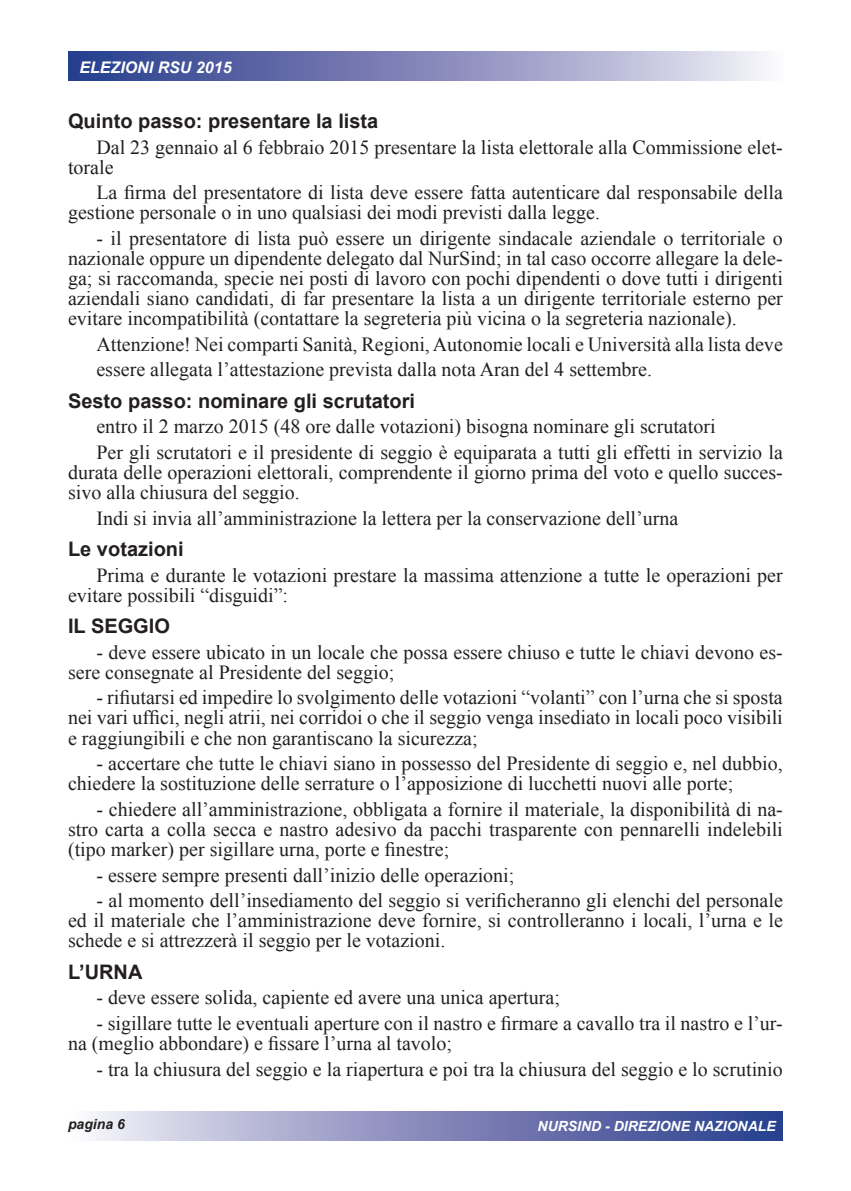
<style>
.page{position:relative;width:851px;height:1191px;background:#fff}
.page>*{position:absolute;margin:0;border:0;box-sizing:border-box;transform-origin:0 0}
.t1{font:20px/20px "Times New Roman";color:#231f20}
.t2{font:700 20px "Arial";color:#231f20}
.t3{font:italic 700 16px "Arial";color:#fff}
.t4{font:italic 700 14px "Arial";color:#fff}
.t5{font:italic 700 14px "Arial";color:#231f20}
</style>
<div class="page">
<svg style="left:94px;top:1111px;width:688px;height:29px;background:#878dbd"></svg>
<svg style="left:68px;top:51px;width:696px;height:29px;background:#858cbc"></svg>
<p class="t3" style="left:79px;top:57px;width:154px">ELEZIONI RSU 2015</p>
<p class="t2" style="left:68px;top:108px;width:312px">Quinto passo: presentare la lista</p>
<p class="t1" style="left:68px;top:137px;width:716px;text-indent:28px">Dal 23 gennaio al 6 febbraio 2015 presentare la lista elettorale alla Commissione elet&shy;torale</p>
<p class="t1" style="left:68px;top:182px;width:716px;text-indent:28px">La firma del presentatore di lista deve essere fatta autenticare dal responsabile della gestione personale o in uno qualsiasi dei modi previsti dalla legge.</p>
<p class="t1" style="left:68px;top:228px;width:716px;text-align:justify;text-indent:28px">- il presentatore di lista può essere un dirigente sindacale aziendale o territoriale o nazionale oppure un dipendente delegato dal NurSind; in tal caso occorre allegare la dele&shy;ga; si raccomanda, specie nei posti di lavoro con pochi dipendenti o dove tutti i dirigenti aziendali siano candidati, di far presentare la lista a un dirigente territoriale esterno per evitare incompatibilità (contattare la segreteria più vicina o la segreteria nazionale).</p>
<p class="t1" style="left:96px;top:331px;width:687px;line-height:25.6px">Attenzione! Nei comparti Sanità, Regioni, Autonomie locali e Università alla lista deve essere allegata l’attestazione prevista dalla nota Aran del 4 settembre.</p>
<p class="t2" style="left:68px;top:387px;width:348px">Sesto passo: nominare gli scrutatori</p>
<p class="t1" style="left:96px;top:413px;width:687px;line-height:25.6px">entro il 2 marzo 2015 (48 ore dalle votazioni) bisogna nominare gli scrutatori<br>Per gli scrutatori e il presidente di seggio è equiparata a tutti gli effetti in servizio la</p>
<p class="t1" style="left:68px;top:462px;width:716px">durata delle operazioni elettorali, comprendente il giorno prima del voto e quello succes&shy;sivo alla chiusura del seggio.</p>
<p class="t1" style="left:96px;top:508px;width:583px">Indi si invia all’amministrazione la lettera per la conservazione dell’urna</p>
<p class="t2" style="left:68px;top:536px;width:117px">Le votazioni</p>
<p class="t1" style="left:68px;top:565px;width:716px;text-indent:28px">Prima e durante le votazioni prestare la massima attenzione a tutte le operazioni per evitare possibili “disguidi”:</p>
<p class="t2" style="left:68px;top:613px;width:103px">IL SEGGIO</p>
<p class="t1" style="left:68px;top:642px;width:716px;text-indent:28px">- deve essere ubicato in un locale che possa essere chiuso e tutte le chiavi devono es&shy;sere consegnate al Presidente del seggio;</p>
<p class="t1" style="left:68px;top:687px;width:716px;text-align:justify;text-indent:28px">- rifiutarsi ed impedire lo svolgimento delle votazioni “volanti” con l’urna che si sposta nei vari uffici, negli atrii, nei corridoi o che il seggio venga insediato in locali poco visibili e raggiungibili e che non garantiscano la sicurezza;</p>
<p class="t1" style="left:68px;top:753px;width:716px;text-indent:28px">- accertare che tutte le chiavi siano in possesso del Presidente di seggio e, nel dubbio, chiedere la sostituzione delle serrature o l’apposizione di lucchetti nuovi alle porte;</p>
<p class="t1" style="left:68px;top:799px;width:716px;text-align:justify;text-indent:28px">- chiedere all’amministrazione, obbligata a fornire il materiale, la disponibilità di na&shy;stro carta a colla secca e nastro adesivo da pacchi trasparente con pennarelli indelebili (tipo marker) per sigillare urna, porte e finestre;</p>
<p class="t1" style="left:96px;top:864px;width:419px">- essere sempre presenti dall’inizio delle operazioni;</p>
<p class="t1" style="left:68px;top:890px;width:716px;text-align:justify;text-indent:28px">- al momento dell’insediamento del seggio si verificheranno gli elenchi del personale ed il materiale che l’amministrazione deve fornire, si controlleranno i locali, l’urna e le schede e si attrezzerà il seggio per le votazioni.</p>
<p class="t2" style="left:68px;top:958px;width:76px">L’URNA</p>
<p class="t1" style="left:96px;top:987px;width:465px">- deve essere solida, capiente ed avere una unica apertura;</p>
<p class="t1" style="left:68px;top:1013px;width:716px;text-indent:28px">- sigillare tutte le eventuali aperture con il nastro e firmare a cavallo tra il nastro e l’ur&shy;na (meglio abbondare) e fissare l’urna al tavolo;</p>
<p class="t1" style="left:96px;top:1058px;width:687px">- tra la chiusura del seggio e la riapertura e poi tra la chiusura del seggio e lo scrutinio</p>
<p class="t5" style="left:68px;top:1114px;width:58px">pagina 6</p>
<p class="t4" style="left:537px;top:1116px;width:239px">NURSIND - DIREZIONE NAZIONALE</p>
</div>
